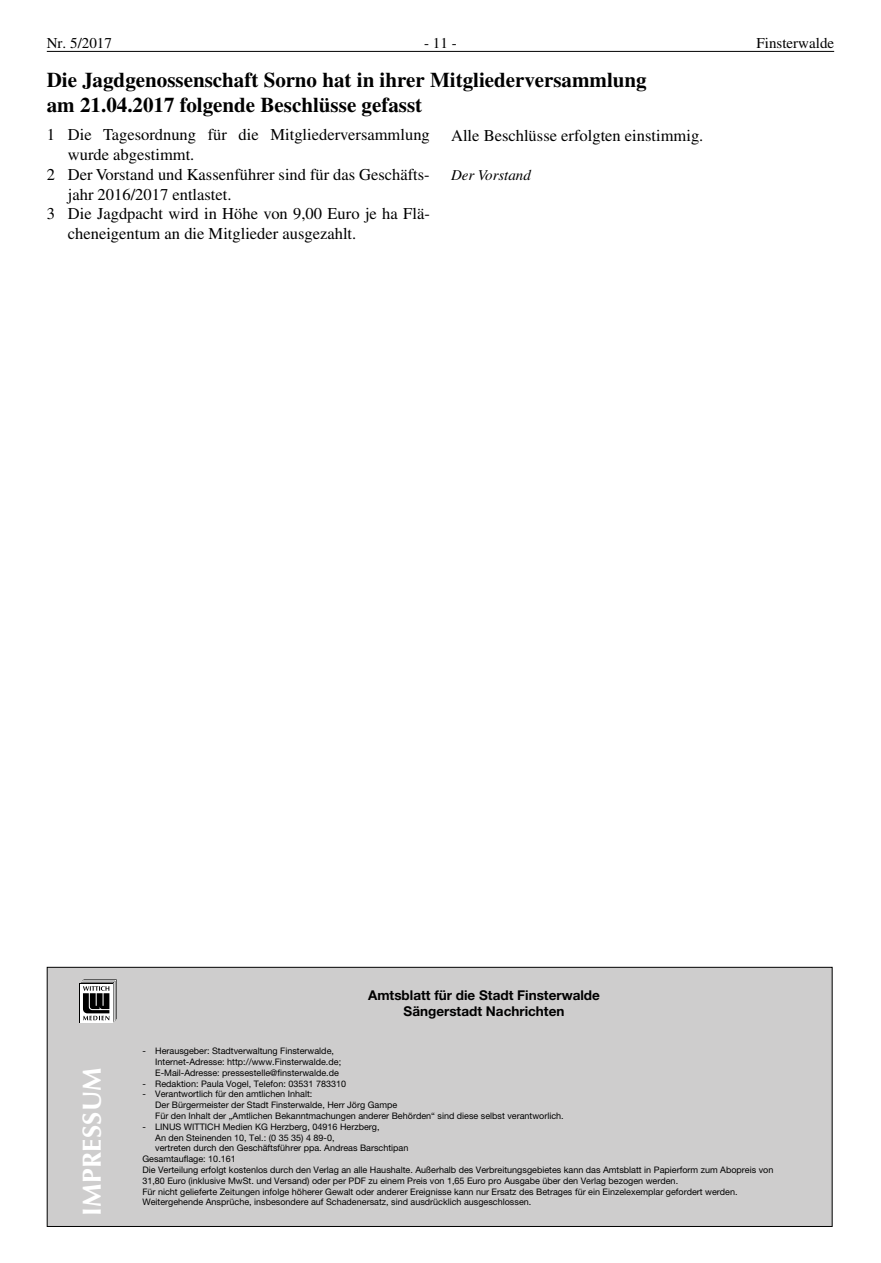
<style>
.page{position:relative;width:881px;height:1263px;background:#fff}
.page>*{position:absolute;margin:0;border:0;box-sizing:border-box;transform-origin:0 0}
.t1{font:700 26.25px "Optima LT";letter-spacing:.015em;color:#fff}
.t2{font:700 21px/25.2px "Times LT";color:#000}
.t3{font:16.5px "Times LT";color:#000}
.t4{font:15px "Times LT";color:#000}
.t5{font:italic 15px "Times LT";color:#000}
.t6{font:700 13.5px/16.2px "Helvetica Neue LT";color:#000;text-align:center}
.t7{font:9px/10.8px "Helvetica Neue LT";color:#000}
</style>
<div class="page">
<hr style="left:47px;top:51px;width:786px;height:1px;background:#000">
<div style="left:47px;top:967px;width:785px;height:260px;background:#cecdcd;border:1px solid #000"></div>
<div style="left:80px;top:983px;width:33px;height:40px;background:#fff"></div>
<svg style="left:81px;top:979px;width:36px;height:43px"></svg>
<h3 class="t4" style="left:47px;top:34px;width:66px">Nr. 5/2017</h3>
<h3 class="t4" style="left:424px;top:34px;width:34px">- 11 -</h3>
<h3 class="t4" style="left:756px;top:34px;width:79px">Finsterwalde</h3>
<h2 class="t2" style="left:47px;top:67px;width:601px">Die Jagdgenossenschaft Sorno hat in ihrer Mitgliederversammlung am 21.04.2017 folgende Beschlüsse gefasst</h2>
<h3 class="t3" style="left:47px;top:125px;width:384px">1 Die Tagesordnung für die Mitgliederversammlung</h3>
<h3 class="t3" style="left:68px;top:145px;width:128px">wurde abgestimmt.</h3>
<h3 class="t3" style="left:47px;top:165px;width:384px">2 Der Vorstand und Kassenführer sind für das Geschäfts-</h3>
<h3 class="t3" style="left:68px;top:184px;width:165px">jahr 2016/2017 entlastet.</h3>
<h3 class="t3" style="left:47px;top:204px;width:384px">3 Die Jagdpacht wird in Höhe von 9,00 Euro je ha Flä-</h3>
<h3 class="t3" style="left:68px;top:224px;width:290px">cheneigentum an die Mitglieder ausgezahlt.</h3>
<h3 class="t3" style="left:451px;top:126px;width:254px">Alle Beschlüsse erfolgten einstimmig.</h3>
<h3 class="t5" style="left:451px;top:167px;width:81px">Der Vorstand</h3>
<h1 class="t1" style="left:77px;top:1216px;width:150px;rotate:-90deg">IMPRESSUM</h1>
<h3 class="t6" style="left:368px;top:987px;width:233px">Amtsblatt für die Stadt Finsterwalde<br>Sängerstadt Nachrichten</h3>
<p class="t7" style="left:155px;top:1045px;width:187px;text-indent:-13px">- Herausgeber: Stadtverwaltung Finsterwalde,<br>Internet-Adresse: http://www.Finsterwalde.de;<br>E-Mail-Adresse: pressestelle@finsterwalde.de</p>
<p class="t7" style="left:142px;top:1078px;width:205px">- Redaktion: Paula Vogel, Telefon: 03531 783310</p>
<p class="t7" style="left:155px;top:1088px;width:410px;text-indent:-13px">- Verantwortlich für den amtlichen Inhalt:<br>Der Bürgermeister der Stadt Finsterwalde, Herr Jörg Gampe<br>Für den Inhalt der „Amtlichen Bekanntmachungen anderer Behörden“ sind diese selbst verantworlich.</p>
<p class="t7" style="left:142px;top:1121px;width:238px">- LINUS WITTICH Medien KG Herzberg, 04916 Herzberg,</p>
<p class="t7" style="left:155px;top:1132px;width:181px">An den Steinenden 10, Tel.: (0 35 35) 4 89-0,</p>
<p class="t7" style="left:155px;top:1142px;width:255px">vertreten durch den Geschäftsführer ppa. Andreas Barschtipan</p>
<p class="t7" style="left:142px;top:1153px;width:95px">Gesamtauflage: 10.161</p>
<p class="t7" style="left:142px;top:1164px;width:632px">Die Verteilung erfolgt kostenlos durch den Verlag an alle Haushalte. Außerhalb des Verbreitungsgebietes kann das Amtsblatt in Papierform zum Abopreis von</p>
<p class="t7" style="left:142px;top:1175px;width:537px">31,80 Euro (inklusive MwSt. und Versand) oder per PDF zu einem Preis von 1,65 Euro pro Ausgabe über den Verlag bezogen werden.</p>
<p class="t7" style="left:142px;top:1186px;width:596px">Für nicht gelieferte Zeitungen infolge höherer Gewalt oder anderer Ereignisse kann nur Ersatz des Betrages für ein Einzelexemplar gefordert werden.</p>
<p class="t7" style="left:142px;top:1196px;width:390px">Weitergehende Ansprüche, insbesondere auf Schadenersatz, sind ausdrücklich ausgeschlossen.</p>
</div>
